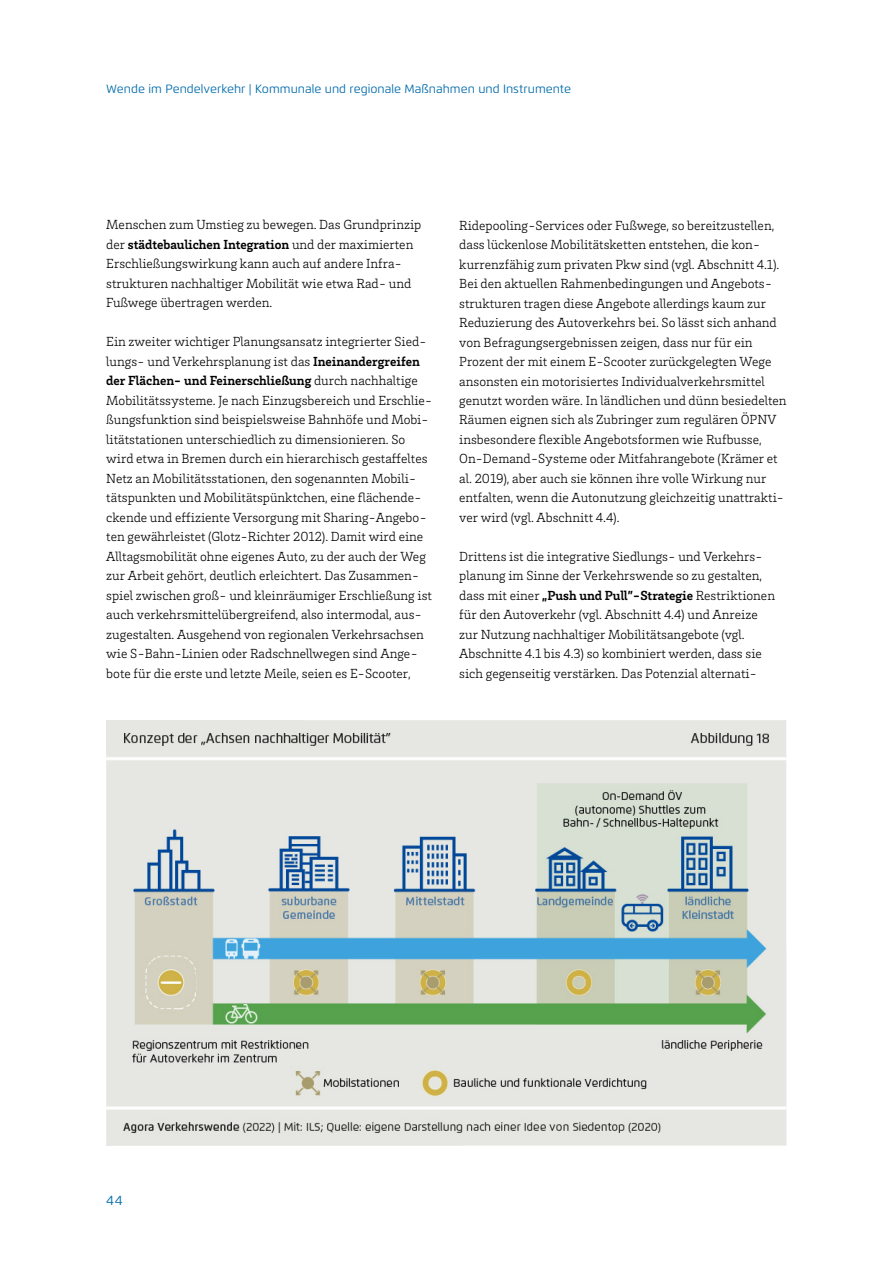
<style>
.page{position:relative;width:893px;height:1263px;background:#fff}
.page>*{position:absolute;margin:0;border:0;box-sizing:border-box;transform-origin:0 0}
.t1{font:300 13.5px/19.5px "Brix Slab";color:#000}
.t2{font:13.5px "Flexo";color:#006bab}
.t3{font:12px "Flexo";color:#006bab}
.s1{font-weight:700}
</style>
<div class="page">
<img style="left:106px;top:721px;width:681px;height:425px">
<p class="t3" style="left:106px;top:82px;width:466px">Wende im Pendelverkehr | Kommunale und regionale Maßnahmen und Instrumente</p>
<p class="t1" style="left:106px;top:215px;width:317px">Menschen zum Umstieg zu bewegen. Das Grundprinzip der <span class="s1">städtebaulichen Integration</span> und der maximierten Erschließungswirkung kann auch auf andere Infra&shy;strukturen nachhaltiger Mobilität wie etwa Rad- und Fußwege übertragen werden.</p>
<p class="t1" style="left:106px;top:332px;width:328px">Ein zweiter wichtiger Planungsansatz integrierter Sied&shy;lungs- und Verkehrsplanung ist das <span class="s1">Ineinandergreifen der Flächen- und Feinerschließung</span> durch nachhaltige Mobilitätssysteme. Je nach Einzugsbereich und Erschlie&shy;ßungsfunktion sind beispielsweise Bahnhöfe und Mobi&shy;litätstationen unterschiedlich zu dimensionieren. So wird etwa in Bremen durch ein hierarchisch gestaffeltes Netz an Mobilitätsstationen, den sogenannten Mobili&shy;tätspunkten und Mobilitätspünktchen, eine flächende&shy;ckende und effiziente Versorgung mit Sharing-Angebo&shy;ten gewährleistet (Glotz-Richter 2012). Damit wird eine Alltagsmobilität ohne eigenes Auto, zu der auch der Weg zur Arbeit gehört, deutlich erleichtert. Das Zusammen&shy;spiel zwischen groß- und kleinräumiger Erschließung ist auch verkehrsmittelübergreifend, also intermodal, aus&shy;zugestalten. Ausgehend von regionalen Verkehrsachsen wie S-Bahn-Linien oder Radschnellwegen sind Ange&shy;bote für die erste und letzte Meile, seien es E-Scooter,</p>
<p class="t1" style="left:459px;top:215px;width:329px">Ridepooling-Services oder Fußwege, so bereitzustellen, dass lückenlose Mobilitätsketten entstehen, die kon&shy;kurrenzfähig zum privaten Pkw sind (vgl. Abschnitt 4.1).<br>Bei den aktuellen Rahmenbedingungen und Angebots&shy;strukturen tragen diese Angebote allerdings kaum zur Reduzierung des Autoverkehrs bei. So lässt sich anhand von Befragungsergebnissen zeigen, dass nur für ein Prozent der mit einem E-Scooter zurückgelegten Wege ansonsten ein motorisiertes Individualverkehrsmittel genutzt worden wäre. In ländlichen und dünn besiedelten Räumen eignen sich als Zubringer zum regulären ÖPNV insbesondere flexible Angebotsformen wie Rufbusse, On-Demand-Systeme oder Mitfahrangebote (Krämer et al. 2019), aber auch sie können ihre volle Wirkung nur entfalten, wenn die Autonutzung gleichzeitig unattrakti&shy;ver wird (vgl. Abschnitt 4.4).</p>
<p class="t1" style="left:459px;top:546px;width:317px">Drittens ist die integrative Siedlungs- und Verkehrs&shy;planung im Sinne der Verkehrswende so zu gestalten, dass mit einer <span class="s1">„Push und Pull”-Strategie</span> Restriktionen für den Autoverkehr (vgl. Abschnitt 4.4) und Anreize zur Nutzung nachhaltiger Mobilitätsangebote (vgl.<br>Abschnitte 4.1 bis 4.3) so kombiniert werden, dass sie sich gegenseitig verstärken. Das Potenzial alternati-</p>
<p class="t2" style="left:106px;top:1192px;width:18px">44</p>
</div>
